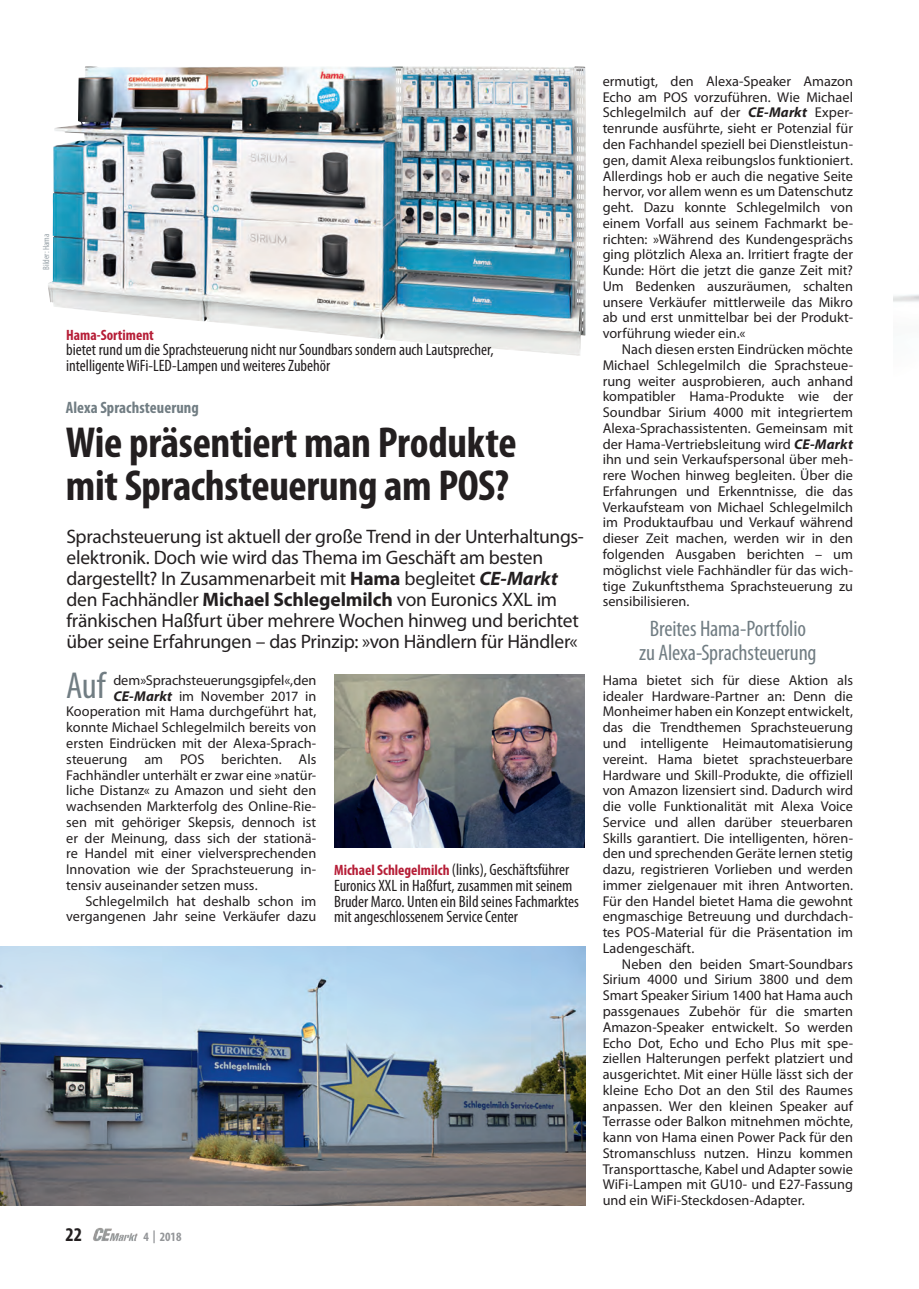
<style>
.page{position:relative;width:919px;height:1289px;background:#fff}
.page>*{position:absolute;margin:0;border:0;box-sizing:border-box;transform-origin:0 0}
.t1{font:700 condensed 43.5px/43.5px "Myriad Pro";letter-spacing:-.005em;color:#231f20}
.t2{font:condensed 37.65px "Myriad Pro";color:#717d83}
.t3{font:condensed 22.5px/24px "Myriad Pro";letter-spacing:-.005em;color:#717d83;text-align:center}
.t4{font:19.5px/21px "Myriad Pro";letter-spacing:-.015em;color:#231f20}
.t5{font:700 condensed 19.5px "Myriad Pro";color:#231f20}
.t6{font:condensed 16.5px/15.8px "Myriad Pro";color:#231f20}
.t7{font:700 condensed 16.5px "Myriad Pro";letter-spacing:.005em;color:#717d83}
.t8{font:700 condensed 15px "Myriad Pro";color:#b61e37}
.t9{font:14.25px/15.8px "Myriad Pro";color:#231f20;text-align:justify}
.t10{font:700 condensed 12.75px "Myriad Pro";color:#939598}
.t11{font:condensed 9px "Myriad Pro";color:#97a1a7}
.s1{font-weight:700}
.s2{font-weight:700;font-style:italic}
.s3{font-weight:700;font-size:15px;color:#b61e37}
</style>
<div class="page">
<img style="left:0;top:946px;width:585px;height:259px">
<img style="left:93px;top:1227px;width:45px;height:14px">
<img style="left:334px;top:674px;width:250px;height:173px">
<img style="left:48px;top:66px;width:538px;height:290px">
<p class="t11" style="left:41px;top:270px;width:37px;rotate:-90deg">Bilder: Hama</p>
<p class="t8" style="left:66px;top:325px;width:89px">Hama-Sortiment</p>
<p class="t6" style="left:66px;top:342px;width:429px">bietet rund um die Sprachsteuerung nicht nur Soundbars sondern auch Lautsprecher, intelligente WiFi-LED-Lampen und weiteres Zubehör</p>
<p class="t7" style="left:66px;top:397px;width:134px">Alexa Sprachsteuerung</p>
<h1 class="t1" style="left:66px;top:419px;width:452px">Wie präsentiert man Produkte mit Sprachsteuerung am POS?</h1>
<p class="t4" style="left:66px;top:525px;width:519px">Sprachsteuerung ist aktuell der große Trend in der Unterhaltungs&shy;elektronik. Doch wie wird das Thema im Geschäft am besten dargestellt? In Zusammenarbeit mit <span class="s1">Hama</span> begleitet <span class="s2">CE-Markt </span>den Fachhändler <span class="s1">Michael Schlegelmilch</span> von Euronics XXL im fränkischen Haßfurt über mehrere Wochen hinweg und berichtet über seine Erfahrungen – das Prinzip: »von Händlern für Händler«</p>
<h2 class="t2" style="left:66px;top:662px;width:41px">Auf</h2>
<p class="t9" style="left:113px;top:672px;width:204px">dem »Sprachsteuerungsgipfel«, den</p>
<p class="t9" style="left:113px;top:687px;width:204px"><span class="s2">CE-Markt</span> im November 2017 in</p>
<p class="t9" style="left:66px;top:703px;width:251px">Kooperation mit Hama durchgeführt hat,</p>
<p class="t9" style="left:66px;top:719px;width:251px">konnte Michael Schlegelmilch bereits von</p>
<p class="t9" style="left:66px;top:735px;width:251px">ersten Eindrücken mit der Alexa-Sprach-</p>
<p class="t9" style="left:66px;top:750px;width:251px">steuerung am POS berichten. Als</p>
<p class="t9" style="left:66px;top:766px;width:251px">Fachhändler unterhält er zwar eine »natür-</p>
<p class="t9" style="left:66px;top:782px;width:251px">liche Distanz« zu Amazon und sieht den</p>
<p class="t9" style="left:66px;top:798px;width:251px">wachsenden Markterfolg des Online-Rie-</p>
<p class="t9" style="left:66px;top:814px;width:251px">sen mit gehöriger Skepsis, dennoch ist</p>
<p class="t9" style="left:66px;top:829px;width:251px">er der Meinung, dass sich der stationä-</p>
<p class="t9" style="left:66px;top:845px;width:251px">re Handel mit einer vielversprechenden</p>
<p class="t9" style="left:66px;top:861px;width:251px">Innovation wie der Sprachsteuerung in-</p>
<p class="t9" style="left:66px;top:877px;width:193px">tensiv auseinander setzen muss.</p>
<p class="t9" style="left:85px;top:892px;width:232px">Schlegelmilch hat deshalb schon im</p>
<p class="t9" style="left:66px;top:908px;width:251px">vergangenen Jahr seine Verkäufer dazu</p>
<p class="t6" style="left:334px;top:861px;width:246px"><span class="s3">Michael Schlegelmilch</span> (links), Geschäftsführer Euronics XXL in Haßfurt, zusammen mit seinem Bruder Marco. Unten ein Bild seines Fachmarktes mit angeschlossenem Service Center</p>
<h3 class="t5" style="left:65px;top:1222px;width:18px">22</h3>
<p class="t10" style="left:143px;top:1228px;width:40px">4 | 2018</p>
<p class="t9" style="left:602px;top:73px;width:252px">ermutigt, den Alexa-Speaker Amazon Echo am POS vorzuführen. Wie Michael Schlegelmilch auf der <span class="s2">CE-Markt</span> Exper&shy;tenrunde ausführte, sieht er Potenzial für den Fachhandel speziell bei Dienstleistun&shy;gen, damit Alexa reibungslos funktioniert.<br>Allerdings hob er auch die negative Seite hervor, vor allem wenn es um Datenschutz geht. Dazu konnte Schlegelmilch von einem Vorfall aus seinem Fachmarkt be&shy;richten: »Während des Kundengesprächs ging plötzlich Alexa an. Irritiert fragte der Kunde: Hört die jetzt die ganze Zeit mit?<br>Um Bedenken auszuräumen, schalten unsere Verkäufer mittlerweile das Mikro ab und erst unmittelbar bei der Produkt&shy;vorführung wieder ein.«</p>
<p class="t9" style="left:602px;top:341px;width:252px;text-indent:19px">Nach diesen ersten Eindrücken möchte Michael Schlegelmilch die Sprachsteue&shy;rung weiter ausprobieren, auch anhand kompatibler Hama-Produkte wie der Soundbar Sirium 4000 mit integriertem Alexa-Sprachassistenten. Gemeinsam mit der Hama-Vertriebsleitung wird <span class="s2">CE-Markt </span>ihn und sein Verkaufspersonal über meh&shy;rere Wochen hinweg begleiten. Über die Erfahrungen und Erkenntnisse, die das Verkaufsteam von Michael Schlegelmilch im Produktaufbau und Verkauf während dieser Zeit machen, werden wir in den folgenden Ausgaben berichten – um möglichst viele Fachhändler für das wich&shy;tige Zukunftsthema Sprachsteuerung zu sensibilisieren.</p>
<h3 class="t3" style="left:639px;top:616px;width:179px">Breites Hama-Portfolio zu Alexa-Sprachsteuerung</h3>
<p class="t9" style="left:602px;top:672px;width:252px">Hama bietet sich für diese Aktion als idealer Hardware-Partner an: Denn die Monheimer haben ein Konzept entwickelt, das die Trendthemen Sprachsteuerung und intelligente Heimautomatisierung vereint. Hama bietet sprachsteuerbare Hardware und Skill-Produkte, die offiziell von Amazon lizensiert sind. Dadurch wird die volle Funktionalität mit Alexa Voice Service und allen darüber steuerbaren Skills garantiert. Die intelligenten, hören&shy;den und sprechenden Geräte lernen stetig dazu, registrieren Vorlieben und werden immer zielgenauer mit ihren Antworten.<br>Für den Handel bietet Hama die gewohnt engmaschige Betreuung und durchdach&shy;tes POS-Material für die Präsentation im Ladengeschäft.</p>
<p class="t9" style="left:602px;top:955px;width:252px;text-indent:19px">Neben den beiden Smart-Soundbars Sirium 4000 und Sirium 3800 und dem Smart Speaker Sirium 1400 hat Hama auch passgenaues Zubehör für die smarten Amazon-Speaker entwickelt. So werden Echo Dot, Echo und Echo Plus mit spe&shy;ziellen Halterungen perfekt platziert und ausgerichtet. Mit einer Hülle lässt sich der kleine Echo Dot an den Stil des Raumes anpassen. Wer den kleinen Speaker auf Terrasse oder Balkon mitnehmen möchte, kann von Hama einen Power Pack für den Stromanschluss nutzen. Hinzu kommen Transporttasche, Kabel und Adapter sowie WiFi-Lampen mit GU10- und E27-Fassung und ein WiFi-Steckdosen-Adapter.</p>
</div>
